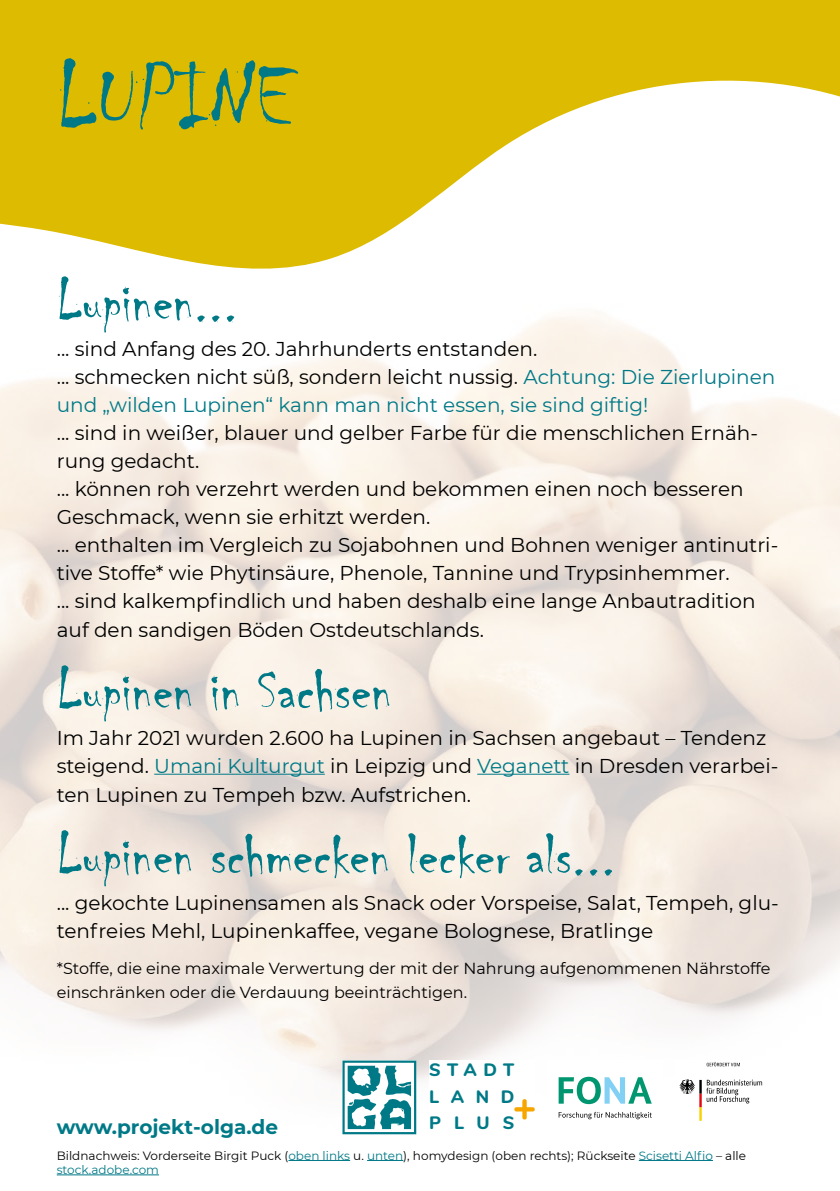
<style>
.page{position:relative;width:840px;height:1191px;background:#fff}
.page>*{position:absolute;margin:0;border:0;box-sizing:border-box;transform-origin:0 0}
.t1{font:96px "Chiller";color:#007987}
.t2{font:60px "Chiller";color:#007987}
.t3{font:20px/28.2px "Montserrat";color:#000}
.t4{font:700 20px "Montserrat";color:#007987}
.t5{font:800 17.8px/26.8px "Nunito";letter-spacing:.645em;color:#007987;text-align:justify}
.t6{font:16px/24px "Montserrat";color:#000}
.t7{font:12px/14.4px "Montserrat";color:#000}
.s1{color:#007987}
</style>
<div class="page">
<img style="left:0;top:315px;width:839px;height:861px">
<svg style="left:0;top:0;width:839px;height:269px;fill:#db0"></svg>
<hr style="left:154px;top:773px;width:170px;height:1px;background:#007987">
<hr style="left:477px;top:773px;width:92px;height:1px;background:#007987">
<div style="left:675px;top:1060px;width:107px;height:74px;background:#fff"></div>
<svg style="left:679px;top:1079px;width:82px;height:41px"></svg>
<svg style="left:706px;top:1062px;width:33px;height:4px"></svg>
<div style="left:429px;top:1060px;width:105px;height:74px;background:#fff"></div>
<svg style="left:514px;top:1099px;width:20px;height:20px"></svg>
<div style="left:547px;top:1060px;width:115px;height:74px;background:#fff"></div>
<svg style="left:558px;top:1076px;width:93px;height:28px"></svg>
<svg style="left:558px;top:1111px;width:93px;height:8px"></svg>
<svg style="left:342px;top:1060px;width:74px;height:74px"></svg>
<hr style="left:288px;top:1160px;width:62px;height:1px;background:#007987">
<hr style="left:367px;top:1160px;width:36px;height:1px;background:#007987">
<hr style="left:638px;top:1160px;width:74px;height:1px;background:#007987">
<hr style="left:57px;top:1174px;width:102px;height:1px;background:#007987">
<h1 class="t1" style="left:57px;top:46px;width:241px">LUPINE</h1>
<h2 class="t2" style="left:57px;top:269px;width:182px">Lupinen...</h2>
<p class="t3" style="left:57px;top:334px;width:719px">... sind Anfang des 20. Jahrhunderts entstanden.<br>... schmecken nicht süß, sondern leicht nussig. <span class="s1">Achtung: Die Zierlupinen und „wilden Lupinen“ kann man nicht essen, sie sind giftig!</span></p>
<p class="t3" style="left:57px;top:418px;width:722px">... sind in weißer, blauer und gelber Farbe für die menschlichen Ernäh&shy;rung gedacht.<br>... können roh verzehrt werden und bekommen einen noch besseren Geschmack, wenn sie erhitzt werden.<br>... enthalten im Vergleich zu Sojabohnen und Bohnen weniger antinutri&shy;tive Stoffe* wie Phytinsäure, Phenole, Tannine und Trypsinhemmer.<br>... sind kalkempfindlich und haben deshalb eine lange Anbautradition auf den sandigen Böden Ostdeutschlands.</p>
<h2 class="t2" style="left:57px;top:657px;width:336px">Lupinen in Sachsen</h2>
<p class="t3" style="left:57px;top:722px;width:722px">Im Jahr 2021 wurden 2.600 ha Lupinen in Sachsen angebaut – Tendenz steigend. <span class="s1">Umani Kulturgut</span> in Leipzig und <span class="s1">Veganett</span> in Dresden verarbei&shy;ten Lupinen zu Tempeh bzw. Aufstrichen.</p>
<h2 class="t2" style="left:57px;top:822px;width:560px">Lupinen schmecken lecker als...</h2>
<p class="t3" style="left:57px;top:887px;width:723px">... gekochte Lupinensamen als Snack oder Vorspeise, Salat, Tempeh, glu&shy;tenfreies Mehl, Lupinenkaffee, vegane Bolognese, Bratlinge</p>
<p class="t6" style="left:57px;top:955px;width:714px">*Stoffe, die eine maximale Verwertung der mit der Nahrung aufgenommenen Nährstoffe einschränken oder die Verdauung beeinträchtigen.</p>
<p class="t5" style="left:429px;top:1055px;width:87px">STADT LAND PLUS</p>
<p class="t7" style="left:57px;top:1147px;width:690px">Bildnachweis: Vorderseite Birgit Puck (<span class="s1">oben links</span> u. <span class="s1">unten</span>), homydesign (oben rechts); Rückseite <span class="s1">Scisetti Alfio</span> – alle <span class="s1">stock.adobe.com</span></p>
<p class="t4" style="left:57px;top:1112px;width:223px">www.projekt-olga.de</p>
</div>
